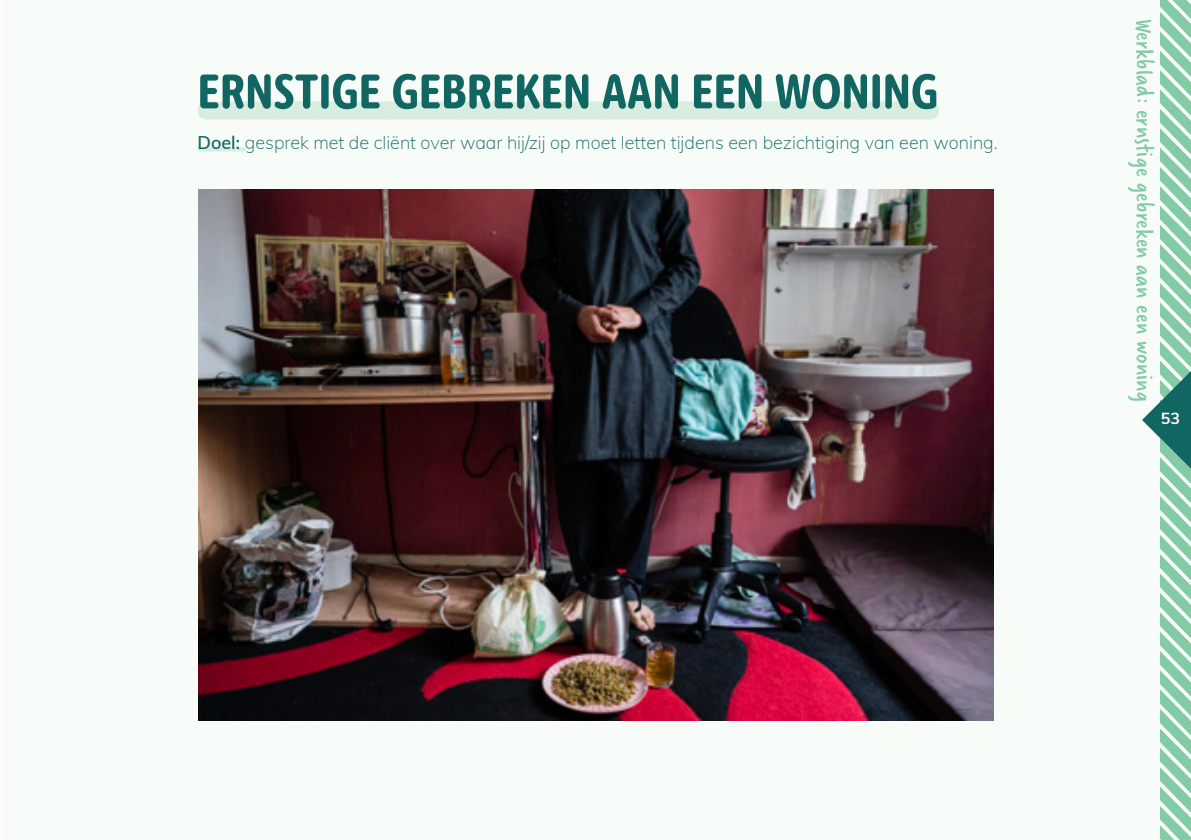
<style>
.page{position:relative;width:1191px;height:840px;background:#fff}
.page>*{position:absolute;margin:0;border:0;box-sizing:border-box;transform-origin:0 0}
.h2_copy{font:700 50px "Dita Cd";color:#116662}
.Hoofdstukbenamingen{font:26px "Verveine";letter-spacing:.01em;color:#82cba5}
.tekst{font:200 18px "Muli";color:#116662}
.t1{font:700 16px "Muli";color:#fff}
.s1{font-weight:600}
</style>
<div class="page">
<div style="left:1px;top:0;width:1190px;height:839px;background:#f8fcf9"></div>
<svg style="left:1161px;top:0;width:30px;height:839px;fill:#82cba5"></svg>
<svg style="left:1142px;top:354px;width:49px;height:131px"></svg>
<div style="left:206px;top:101px;width:723px;height:18px;background:#d8ede0"></div>
<svg style="left:245px;top:101px;width:666px;height:1px"></svg>
<svg style="left:929px;top:101px;width:1px;height:18px"></svg>
<svg style="left:200px;top:147px;width:8px;height:4px"></svg>
<svg style="left:208px;top:147px;width:36px;height:4px"></svg>
<img style="left:199px;top:189px;width:794px;height:530px">
<p class="h2_copy" style="left:197px;top:60px;width:742px">ERNSTIGE GEBREKEN AAN EEN WONING</p>
<p class="tekst" style="left:197px;top:130px;width:801px"><span class="s1">Doel:</span> gesprek met de cliënt over waar hij/zij op moet letten tijdens een bezichtiging van een woning.</p>
<p class="Hoofdstukbenamingen" style="left:1162px;top:19px;width:384px;rotate:90deg">Werkblad: ernstige gebreken aan een woning</p>
<p class="t1" style="left:1160px;top:406px;width:21px">53</p>
</div>
